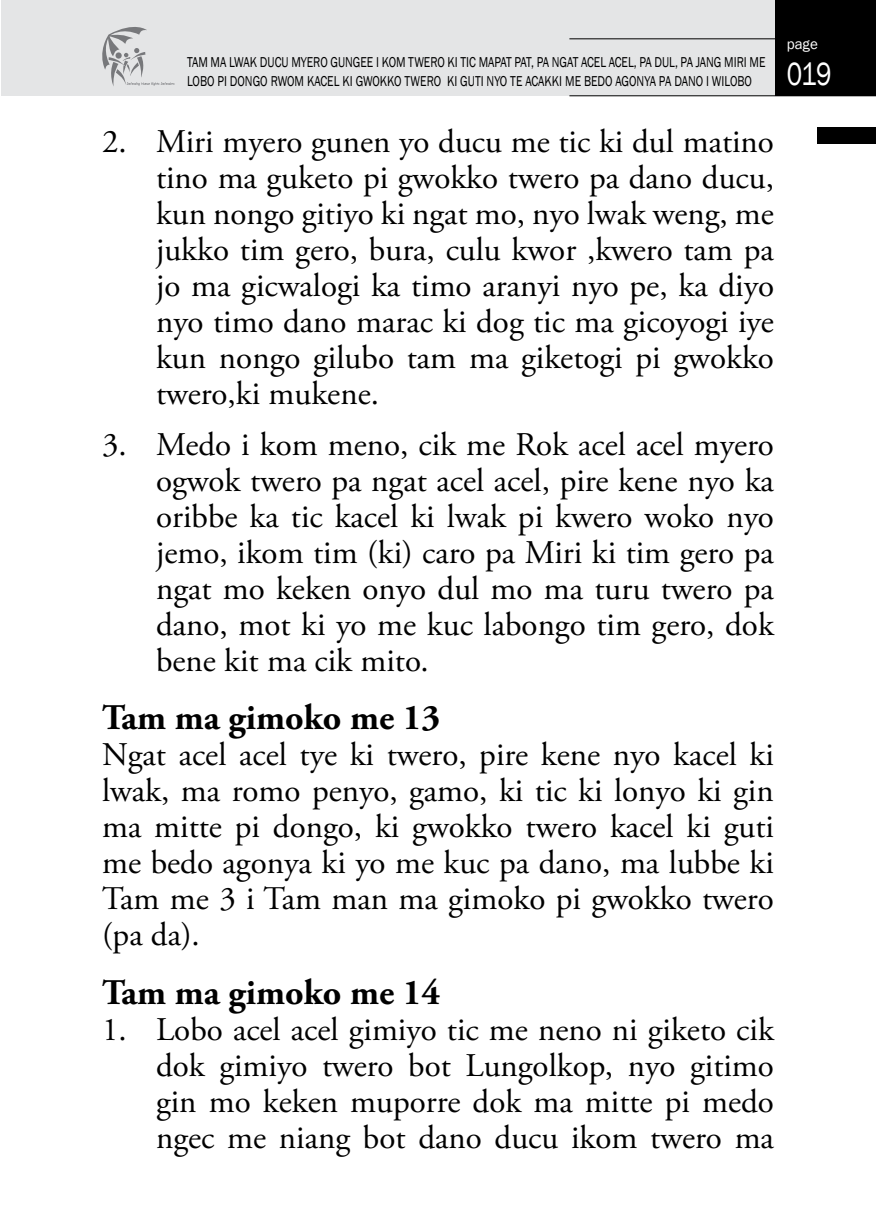
<style>
.page{position:relative;width:876px;height:1217px;background:#fff}
.page>*{position:absolute;margin:0;border:0;box-sizing:border-box;transform-origin:0 0}
.t1{font:700 36px "Adobe Garamond Pro";color:#000}
.t2{font:33px/36px "Adobe Garamond Pro";color:#000;text-align:justify}
.t3{font:33px "Franklin Gothic";color:#fff;scale:.8 1}
.t4{font:15px "Franklin Gothic";color:#fff}
.t5{font:14.7px/18.9px "Franklin Gothic";color:#000;scale:.8 1}
</style>
<div class="page">
<div style="left:2px;top:0;width:874px;height:95px;background:#e4e5e6"></div>
<hr style="left:569px;top:38px;width:307px;height:1px;background:#000">
<hr style="left:569px;top:95px;width:307px;height:1px;background:#000">
<div style="left:817px;top:128px;width:59px;height:16px;background:#000"></div>
<div style="left:776px;top:0;width:100px;height:95px;background:#000"></div>
<svg style="left:102px;top:27px;width:73px;height:59px"></svg>
<p class="t4" style="left:787px;top:34px;width:33px">page</p>
<p class="t5" style="left:187px;top:53px;width:724px">TAM MA LWAK DUCU MYERO GUNGEE I KOM TWERO KI TIC MAPAT PAT, PA NGAT ACEL ACEL, PA DUL, PA JANG MIRI ME<br>LOBO PI DONGO RWOM KACEL KI GWOKKO TWERO KI GUTI NYO TE ACAKKI ME BEDO AGONYA PA DANO I WILOBO</p>
<p class="t3" style="left:787px;top:54px;width:58px">019</p>
<p class="t2" style="left:156px;top:124px;width:619px;text-indent:-54px">2. Miri myero gunen yo ducu me tic ki dul matino tino ma guketo pi gwokko twero pa dano ducu, kun nongo gitiyo ki ngat mo, nyo lwak weng, me jukko tim gero, bura, culu kwor ,kwero tam pa jo ma gicwalogi ka timo aranyi nyo pe, ka diyo nyo timo dano marac ki dog tic ma gicoyogi iye kun nongo gilubo tam ma giketogi pi gwokko twero,ki mukene.</p>
<p class="t2" style="left:156px;top:427px;width:619px;text-indent:-54px">3. Medo i kom meno, cik me Rok acel acel myero ogwok twero pa ngat acel acel, pire kene nyo ka oribbe ka tic kacel ki lwak pi kwero woko nyo jemo, ikom tim (ki) caro pa Miri ki tim gero pa ngat mo keken onyo dul mo ma turu twero pa dano, mot ki yo me kuc labongo tim gero, dok bene kit ma cik mito.</p>
<p class="t1" style="left:102px;top:696px;width:340px">Tam ma gimoko me 13</p>
<p class="t2" style="left:102px;top:737px;width:673px">Ngat acel acel tye ki twero, pire kene nyo kacel ki lwak, ma romo penyo, gamo, ki tic ki lonyo ki gin ma mitte pi dongo, ki gwokko twero kacel ki guti me bedo agonya ki yo me kuc pa dano, ma lubbe ki Tam me 3 i Tam man ma gimoko pi gwokko twero (pa da).</p>
<p class="t1" style="left:102px;top:971px;width:340px">Tam ma gimoko me 14</p>
<p class="t2" style="left:156px;top:1012px;width:619px;text-indent:-54px">1. Lobo acel acel gimiyo tic me neno ni giketo cik dok gimiyo twero bot Lungolkop, nyo gitimo gin mo keken muporre dok ma mitte pi medo ngec me niang bot dano ducu ikom twero ma</p>
</div>
